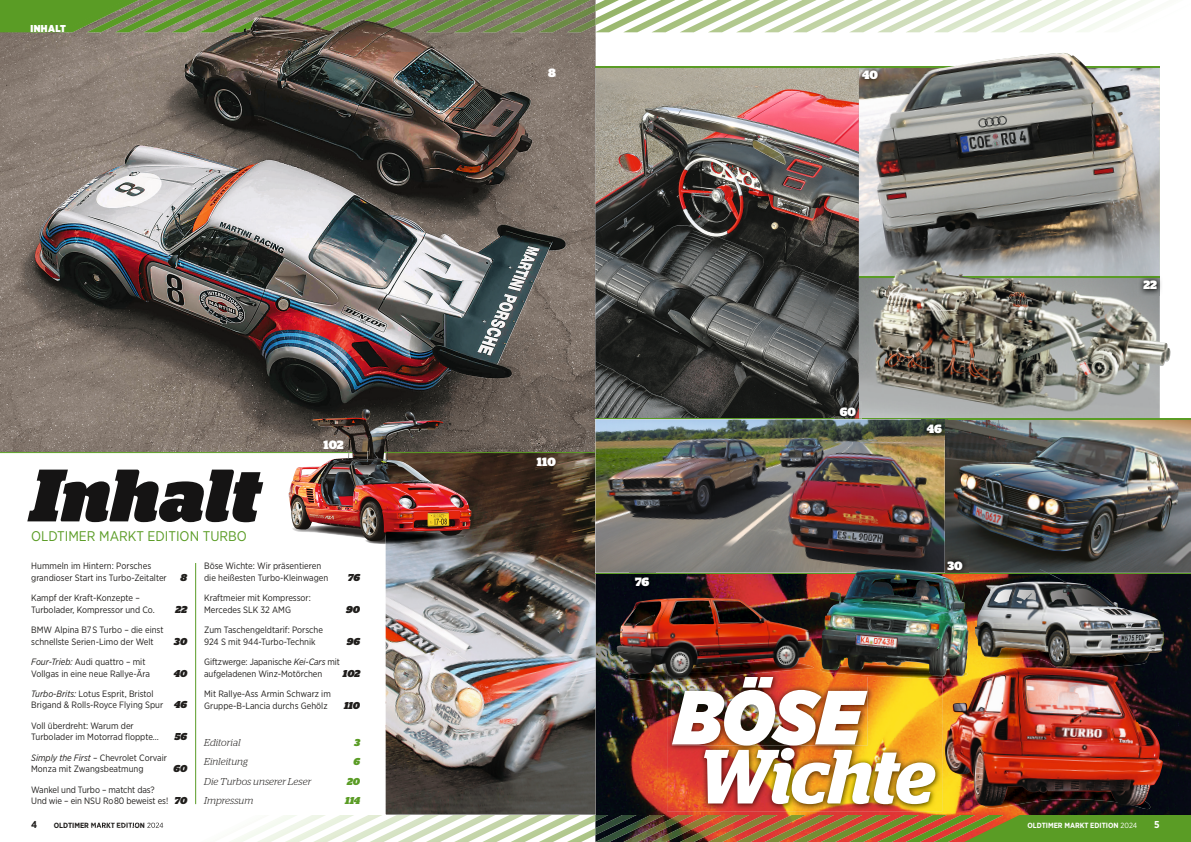
<style>
.page{position:relative;width:1191px;height:842px;background:#fff}
.page>*{position:absolute;margin:0;border:0;box-sizing:border-box;transform-origin:0 0}
.t1{font:italic 600 76.6px "Stag";letter-spacing:-.02em;color:#fff}
.t2{font:italic 900 76.6px "Gotham Narrow";color:#fff}
.t3{font:italic 900 74px "Stag";color:#151414}
.t4{font:14px "Gotham Narrow";color:#5a9c25}
.t5{font:900 12px "Stag";color:#fff}
.t6{font:italic 300 10px "Stag";letter-spacing:.01em;color:#201e1c}
.t7{font:italic 900 10px "Stag";color:#201e1c}
.t8{font:italic 900 10px "Stag";color:#5a9c25}
.t9{font:900 10px "Gotham Narrow";letter-spacing:.04em;color:#fff}
.t10{font:700 10px "Gotham Narrow";color:#201e1c}
.t11{font:700 10px "Gotham Narrow";color:#fff}
.t12{font:9.2px/11.5px "Gotham Narrow";color:#201e1c}
.t13{font:700 7.5px "Gotham Narrow";color:#201e1c}
.t14{font:700 7.5px "Gotham Narrow";color:#fff}
.s1{font-style:italic}
.s2{font-family:"Stag";font-weight:900;font-style:italic;font-size:10px}
.s3{font-weight:400}
</style>
<div class="page">
<img style="left:595px;top:574px;width:596px;height:241px">
<img style="left:667px;top:679px;width:275px;height:132px">
<img style="left:672px;top:678px;width:195px;height:67px">
<img style="left:619px;top:661px;width:202px;height:21px">
<img style="left:667px;top:679px;width:103px;height:3px">
<img style="left:672px;top:679px;width:46px;height:2px">
<img style="left:617px;top:598px;width:194px;height:81px">
<img style="left:386px;top:453px;width:209px;height:361px">
<img style="left:858px;top:67px;width:301px;height:352px">
<img style="left:0;top:32px;width:595px;height:420px">
<svg style="left:595px;top:0;width:559px;height:32px"></svg>
<img style="left:102px;top:0;width:493px;height:32px">
<div style="left:0;top:0;width:102px;height:32px;background:#5a9c25"></div>
<img style="left:664px;top:815px;width:319px;height:27px">
<img style="left:608px;top:815px;width:56px;height:27px">
<img style="left:608px;top:815px;width:28px;height:20px">
<svg style="left:88px;top:815px;width:520px;height:27px"></svg>
<div style="left:983px;top:815px;width:208px;height:27px;background:#5a9c25"></div>
<svg style="left:595px;top:67px;width:263px;height:352px"></svg>
<hr style="left:195px;top:563px;width:1px;height:241px;background:#5a9c25">
<hr style="left:595px;top:573px;width:596px;height:1px;background:#5a9c25">
<hr style="left:0;top:452px;width:595px;height:1px;background:#5a9c25">
<hr style="left:858px;top:276px;width:301px;height:1px;background:#5a9c25">
<hr style="left:595px;top:66px;width:564px;height:1px;background:#5a9c25">
<img style="left:944px;top:420px;width:247px;height:153px">
<hr style="left:595px;top:419px;width:596px;height:1px;background:#5a9c25">
<img style="left:834px;top:402px;width:27px;height:17px">
<svg style="left:834px;top:419px;width:27px;height:1px"></svg>
<svg style="left:856px;top:67px;width:27px;height:19px"></svg>
<img style="left:944px;top:555px;width:24px;height:14px">
<img style="left:595px;top:420px;width:349px;height:153px">
<img style="left:629px;top:571px;width:26px;height:21px">
<svg style="left:629px;top:573px;width:26px;height:1px"></svg>
<img style="left:936px;top:53px;width:167px;height:57px">
<img style="left:230px;top:16px;width:250px;height:69px">
<img style="left:366px;top:541px;width:20px;height:3px">
<img style="left:386px;top:541px;width:81px;height:3px">
<img style="left:921px;top:420px;width:26px;height:19px">
<svg style="left:921px;top:419px;width:26px;height:1px"></svg>
<img style="left:892px;top:260px;width:278px;height:106px">
<img style="left:1159px;top:275px;width:3px;height:21px">
<img style="left:1137px;top:277px;width:22px;height:19px">
<svg style="left:1137px;top:275px;width:22px;height:2px"></svg>
<img style="left:815px;top:665px;width:158px;height:13px">
<img style="left:826px;top:676px;width:116px;height:3px">
<img style="left:820px;top:569px;width:149px;height:107px">
<img style="left:975px;top:569px;width:189px;height:100px">
<img style="left:952px;top:807px;width:203px;height:2px">
<img style="left:945px;top:667px;width:218px;height:140px">
<img style="left:288px;top:411px;width:183px;height:130px">
<p class="t9" style="left:30px;top:22px;width:37px">INHALT</p>
<h2 class="t3" style="left:31px;top:452px;width:230px">Inhalt</h2>
<h3 class="t4" style="left:31px;top:528px;width:217px">OLDTIMER MARKT EDITION TURBO</h3>
<h3 class="t5" style="left:323px;top:438px;width:22px">102</h3>
<p class="t12" style="left:31px;top:560px;width:137px">Hummeln im Hintern: Porsches grandioser Start ins Turbo-Zeitalter</p>
<p class="t7" style="left:181px;top:572px;width:8px">8</p>
<p class="t12" style="left:31px;top:592px;width:125px">Kampf der Kraft-Konzepte –<br>Turbolader, Kompressor und Co.</p>
<p class="t7" style="left:176px;top:603px;width:13px">22</p>
<p class="t12" style="left:31px;top:624px;width:134px">BMW Alpina B7S Turbo – die einst schnellste Serien-Limo der Welt</p>
<p class="t7" style="left:174px;top:635px;width:14px">30</p>
<p class="t12" style="left:31px;top:656px;width:120px"><span class="s1">Four-Trieb:</span> Audi quattro – mit<br>Vollgas in eine neue Rallye-Ära</p>
<p class="t7" style="left:174px;top:667px;width:15px">40</p>
<p class="t12" style="left:31px;top:688px;width:157px"><span class="s1">Turbo-Brits:</span> Lotus Esprit, Bristol<br>Brigand &amp; Rolls-Royce Flying Spur <span class="s2">46</span></p>
<p class="t12" style="left:31px;top:720px;width:129px">Voll überdreht: Warum der<br>Turbolader im Motorrad floppte…</p>
<p class="t7" style="left:175px;top:731px;width:14px">56</p>
<p class="t12" style="left:31px;top:751px;width:137px"><span class="s1">Simply the First</span> – Chevrolet Corvair<br>Monza mit Zwangsbeatmung</p>
<p class="t7" style="left:173px;top:763px;width:15px">60</p>
<p class="t12" style="left:31px;top:783px;width:157px">Wankel und Turbo – matcht das?<br>Und wie – ein NSU Ro80 beweist es! <span class="s2">70</span></p>
<p class="t10" style="left:31px;top:818px;width:8px">4</p>
<p class="t13" style="left:54px;top:820px;width:111px">OLDTIMER MARKT EDITION <span class="s3">2024</span></p>
<p class="t12" style="left:204px;top:560px;width:126px">Böse Wichte: Wir präsentieren die heißesten Turbo-Kleinwagen</p>
<p class="t7" style="left:348px;top:572px;width:14px">76</p>
<p class="t12" style="left:204px;top:592px;width:108px">Kraftmeier mit Kompressor:<br>Mercedes SLK 32 AMG</p>
<p class="t7" style="left:346px;top:603px;width:15px">90</p>
<p class="t12" style="left:204px;top:624px;width:120px">Zum Taschengeldtarif: Porsche<br>924 S mit 944-Turbo-Technik</p>
<p class="t7" style="left:347px;top:635px;width:15px">96</p>
<p class="t12" style="left:204px;top:656px;width:137px">Giftzwerge: Japanische <span class="s1">Kei-Cars</span> mit aufgeladenen Winz-Motörchen</p>
<p class="t7" style="left:343px;top:667px;width:19px">102</p>
<p class="t12" style="left:204px;top:688px;width:128px">Mit Rallye-Ass Armin Schwarz im<br>Gruppe-B-Lancia durchs Gehölz</p>
<p class="t7" style="left:344px;top:699px;width:18px">110</p>
<p class="t6" style="left:204px;top:736px;width:38px">Editorial</p>
<p class="t8" style="left:354px;top:736px;width:7px">3</p>
<p class="t6" style="left:204px;top:756px;width:45px">Einleitung</p>
<p class="t8" style="left:353px;top:756px;width:8px">6</p>
<p class="t6" style="left:204px;top:775px;width:109px">Die Turbos unserer Leser</p>
<p class="t8" style="left:347px;top:775px;width:14px">20</p>
<p class="t6" style="left:204px;top:795px;width:51px">Impressum</p>
<p class="t8" style="left:345px;top:795px;width:16px">114</p>
<h3 class="t5" style="left:548px;top:65px;width:9px">8</h3>
<h3 class="t5" style="left:862px;top:68px;width:17px">40</h3>
<h3 class="t5" style="left:537px;top:454px;width:20px">110</h3>
<h3 class="t5" style="left:840px;top:405px;width:18px">60</h3>
<h3 class="t5" style="left:926px;top:422px;width:17px">46</h3>
<h3 class="t5" style="left:635px;top:575px;width:16px">76</h3>
<h3 class="t5" style="left:947px;top:558px;width:17px">30</h3>
<h1 class="t2" style="left:674px;top:666px;width:189px">BÖSE</h1>
<h1 class="t1" style="left:697px;top:731px;width:239px">Wichte</h1>
<h3 class="t5" style="left:1143px;top:278px;width:15px">22</h3>
<p class="t14" style="left:1027px;top:820px;width:111px">OLDTIMER MARKT EDITION <span class="s3">2024</span></p>
<p class="t11" style="left:1154px;top:818px;width:7px">5</p>
</div>
